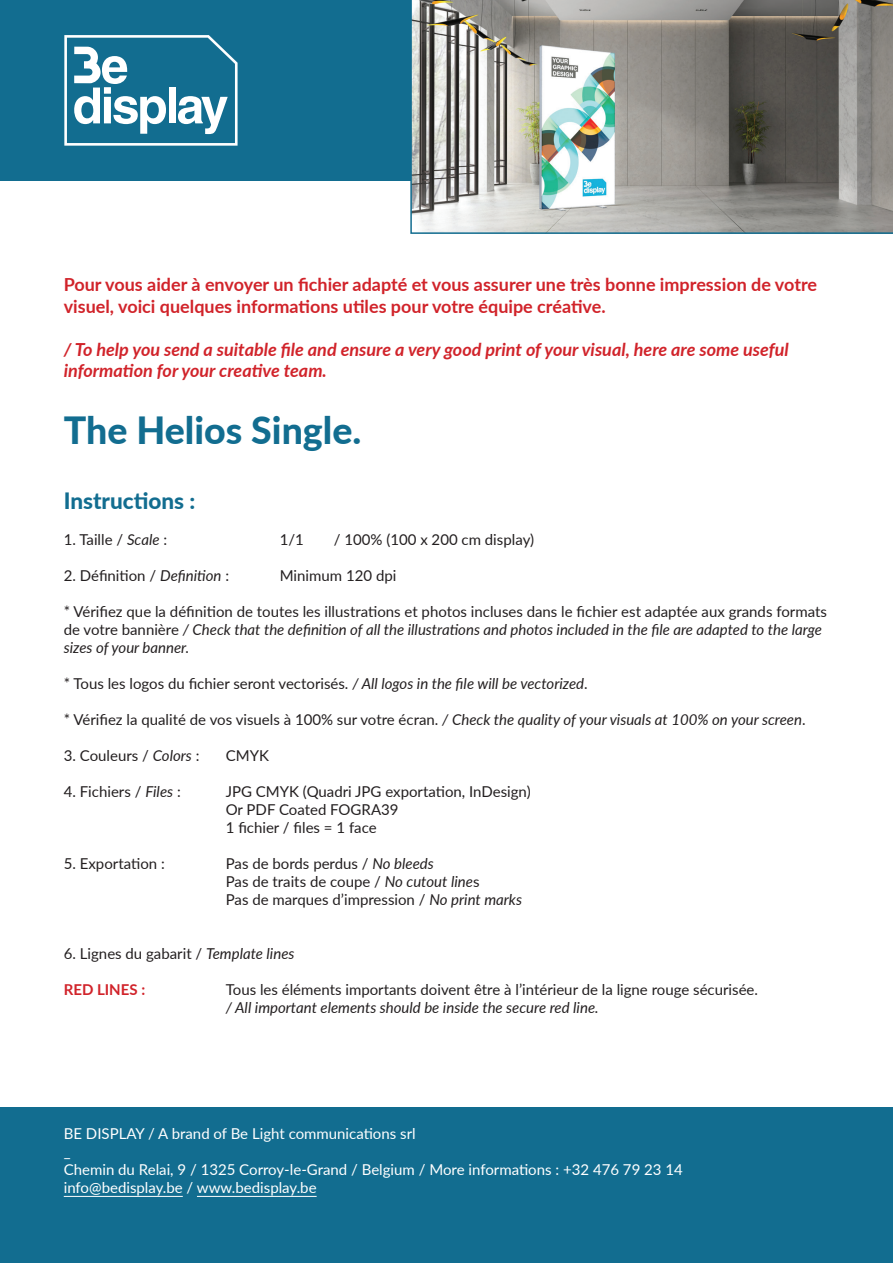
<style>
.page{position:relative;width:893px;height:1263px;background:#fff}
.page>*{position:absolute;margin:0;border:0;box-sizing:border-box;transform-origin:0 0}
.t1{font:900 37.5px "Lato";color:#126d90}
.t2{font:900 22.5px "Lato";color:#126d90}
.t3{font:700 18px/21.6px "Lato";color:#d1232a}
.t4{font:italic 700 18px/21.6px "Lato";color:#d1232a}
.t5{font:15px/18px "Lato";color:#231f20}
.t6{font:15px "Lato";color:#fff}
.t7{font:italic 15px "Lato";color:#231f20}
.t8{font:700 15px "Lato";color:#d1232a}
.s1{font-style:italic}
</style>
<div class="page">
<div style="left:0;top:1108px;width:893px;height:155px;background:#126d90"></div>
<div style="left:0;top:0;width:893px;height:181px;background:#126d90"></div>
<hr style="left:64px;top:1196px;width:119px;height:1px;background:#fff">
<hr style="left:197px;top:1196px;width:120px;height:1px;background:#fff">
<svg style="left:410px;top:0;width:483px;height:234px;background:#969893"></svg>
<svg style="left:64px;top:35px;width:174px;height:111px"></svg>
<p class="t3" style="left:64px;top:273px;width:755px">Pour vous aider à envoyer un fichier adapté et vous assurer une très bonne impression de votre visuel, voici quelques informations utiles pour votre équipe créative.</p>
<p class="t4" style="left:64px;top:338px;width:727px">/ To help you send a suitable file and ensure a very good print of your visual, here are some useful information for your creative team.</p>
<p class="t1" style="left:64px;top:402px;width:299px">The Helios Single.</p>
<p class="t2" style="left:64px;top:484px;width:133px">Instructions :</p>
<p class="t5" style="left:64px;top:530px;width:105px">1. Taille / <span class="s1">Scale</span> :</p>
<p class="t5" style="left:280px;top:530px;width:26px">1/1</p>
<p class="t5" style="left:334px;top:530px;width:202px">/ 100% (100 x 200 cm display)</p>
<p class="t5" style="left:64px;top:566px;width:167px">2. Définition / <span class="s1">Definition</span> :</p>
<p class="t5" style="left:280px;top:566px;width:118px">Minimum 120 dpi</p>
<p class="t5" style="left:64px;top:602px;width:765px">* Vérifiez que la définition de toutes les illustrations et photos incluses dans le fichier est adaptée aux grands formats de votre bannière <span class="s1">/ Check that the definition of all the illustrations and photos included in the file are adapted to the large sizes of your banner.</span></p>
<p class="t5" style="left:64px;top:674px;width:525px">* Tous les logos du fichier seront vectorisés. <span class="s1">/ All logos in the file will be vectorized</span>.</p>
<p class="t5" style="left:64px;top:710px;width:743px">* Vérifiez la qualité de vos visuels à 100% sur votre écran. <span class="s1">/ Check the quality of your visuals at 100% on your screen</span>.</p>
<p class="t5" style="left:64px;top:746px;width:137px">3. Couleurs / <span class="s1">Colors</span> :</p>
<p class="t5" style="left:226px;top:746px;width:45px">CMYK</p>
<p class="t5" style="left:64px;top:782px;width:118px">4. Fichiers / <span class="s1">Files</span> :</p>
<p class="t5" style="left:226px;top:782px;width:306px">JPG CMYK (Quadri JPG exportation, InDesign)<br>Or PDF Coated FOGRA39</p>
<p class="t5" style="left:226px;top:818px;width:152px">1 fichier / files = 1 face</p>
<p class="t5" style="left:64px;top:854px;width:103px">5. Exportation :</p>
<p class="t5" style="left:226px;top:854px;width:210px">Pas de bords perdus / <span class="s1">No bleeds</span></p>
<p class="t5" style="left:226px;top:872px;width:255px">Pas de traits de coupe / <span class="s1">No cutout line</span>s</p>
<p class="t5" style="left:226px;top:890px;width:298px">Pas de marques d’impression / <span class="s1">No print marks</span></p>
<p class="t5" style="left:64px;top:944px;width:232px">6. Lignes du gabarit / <span class="s1">Template lines</span></p>
<p class="t8" style="left:64px;top:978px;width:83px">RED LINES :</p>
<p class="t5" style="left:226px;top:980px;width:534px">Tous les éléments importants doivent être à l’intérieur de la ligne rouge sécurisée.</p>
<p class="t7" style="left:226px;top:997px;width:374px">/ All important elements should be inside the secure red line.</p>
<p class="t6" style="left:64px;top:1123px;width:353px">BE DISPLAY / A brand of Be Light communications srl</p>
<p class="t6" style="left:64px;top:1141px;width:8px">_</p>
<p class="t6" style="left:64px;top:1159px;width:621px">Chemin du Relai, 9 / 1325 Corroy-le-Grand / Belgium / More informations : +32 476 79 23 14</p>
<p class="t6" style="left:64px;top:1177px;width:254px">info@bedisplay.be / www.bedisplay.be</p>
</div>
